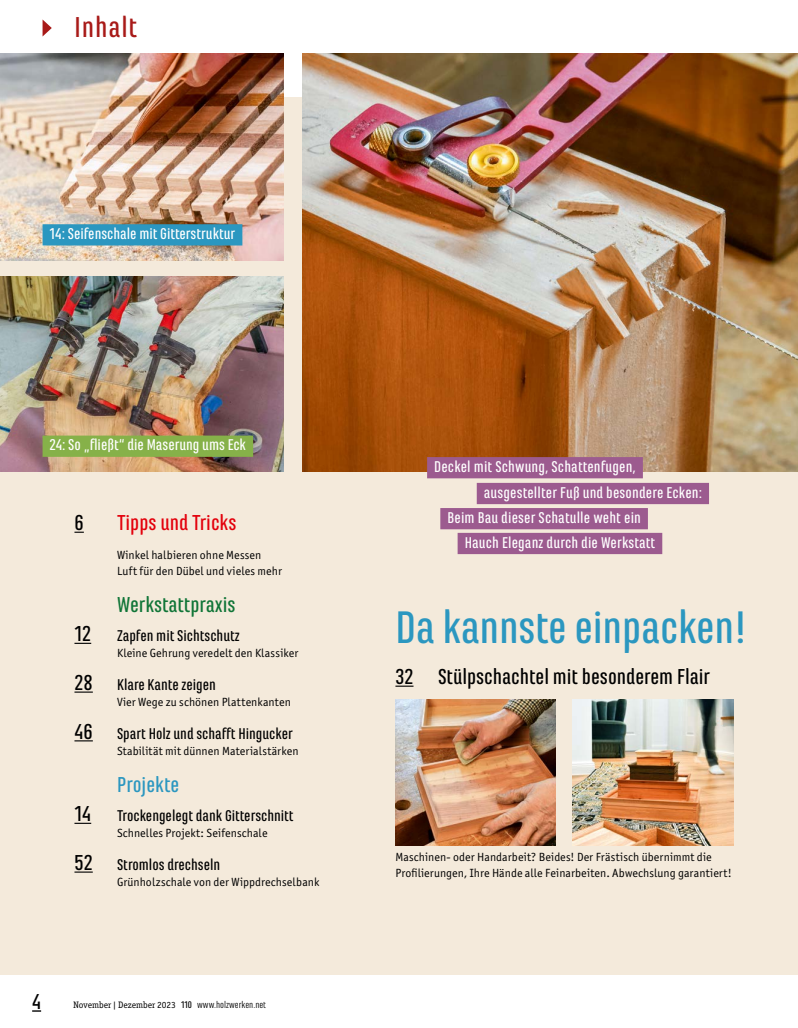
<style>
.page{position:relative;width:798px;height:1028px;background:#fff}
.page>*{position:absolute;margin:0;border:0;box-sizing:border-box;transform-origin:0 0}
.t1{font:500 47.5px "Marianina FY";letter-spacing:-.005em;color:#2b97c0}
.t2{font:500 30px "Marianina FY";letter-spacing:.03em;color:#a81a18}
.t3{font:500 22.5px "Marianina FY";color:#000}
.t4{font:500 22.5px "Marianina FY";color:#107537}
.t5{font:500 22.5px "Marianina FY";color:#e3000b}
.t6{font:500 22.5px "Marianina FY";color:#2b97c0}
.t7{font:500 16.25px "Marianina FY";letter-spacing:.01em;color:#fff}
.t8{font:500 16.25px "Marianina FY";color:#000}
.t9{font:11.88px/16.2px "Officina Sans ITC Pro";letter-spacing:.01em;color:#000}
.t10{font:9.38px "Officina Serif ITC Pro";color:#000}
.s1{font-size:22.5px}
.s2{font-family:"Marianina FY";font-weight:500;font-size:10px}
.s3{font-family:"Marianina FY";font-size:10px}
</style>
<div class="page">
<svg style="left:43px;top:20px;width:9px;height:16px"></svg>
<div style="left:0;top:98px;width:797px;height:877px;background:#f4eadb"></div>
<svg style="left:395px;top:685px;width:18px;height:1px"></svg>
<svg style="left:74px;top:531px;width:10px;height:2px"></svg>
<svg style="left:74px;top:643px;width:17px;height:1px"></svg>
<svg style="left:74px;top:691px;width:19px;height:1px"></svg>
<svg style="left:74px;top:740px;width:19px;height:1px"></svg>
<svg style="left:74px;top:822px;width:17px;height:2px"></svg>
<svg style="left:74px;top:871px;width:19px;height:1px"></svg>
<img style="left:302px;top:53px;width:495px;height:418px">
<img style="left:0;top:53px;width:283px;height:207px">
<img style="left:0;top:276px;width:283px;height:195px">
<div style="left:43px;top:224px;width:199px;height:21px;background:#2b97c0"></div>
<div style="left:43px;top:435px;width:210px;height:22px;background:#86b149"></div>
<img style="left:395px;top:699px;width:160px;height:146px">
<img style="left:572px;top:699px;width:161px;height:146px">
<div style="left:476px;top:483px;width:232px;height:21px;background:#9c5b8f"></div>
<div style="left:440px;top:508px;width:207px;height:21px;background:#9c5b8f"></div>
<div style="left:457px;top:533px;width:205px;height:21px;background:#9c5b8f"></div>
<div style="left:427px;top:457px;width:215px;height:21px;background:#9c5b8f"></div>
<h2 class="t2" style="left:74px;top:11px;width:64px">Inhalt</h2>
<h3 class="t7" style="left:50px;top:225px;width:187px">14: Seifenschale mit Gitterstruktur</h3>
<h3 class="t7" style="left:50px;top:436px;width:198px">24: So „fließt“ die Maserung ums Eck</h3>
<h3 class="t3" style="left:74px;top:510px;width:11px">6</h3>
<h3 class="t5" style="left:117px;top:510px;width:121px">Tipps und Tricks</h3>
<p class="t9" style="left:117px;top:546px;width:166px">Winkel halbieren ohne Messen<br>Luft für den Dübel und vieles mehr</p>
<h3 class="t4" style="left:117px;top:592px;width:120px">Werkstattpraxis</h3>
<h3 class="t8" style="left:74px;top:627px;width:167px"><span class="s1">12</span> Zapfen mit Sichtschutz</h3>
<p class="t9" style="left:117px;top:645px;width:183px">Kleine Gehrung veredelt den Klassiker</p>
<h3 class="t8" style="left:74px;top:675px;width:143px"><span class="s1">28</span> Klare Kante zeigen</h3>
<p class="t9" style="left:117px;top:694px;width:175px">Vier Wege zu schönen Plattenkanten</p>
<h3 class="t8" style="left:74px;top:724px;width:220px"><span class="s1">46</span> Spart Holz und schafft Hingucker</h3>
<p class="t9" style="left:117px;top:742px;width:183px">Stabilität mit dünnen Materialstärken</p>
<h3 class="t6" style="left:117px;top:772px;width:64px">Projekte</h3>
<h3 class="t8" style="left:74px;top:806px;width:220px"><span class="s1">14</span> Trockengelegt dank Gitterschnitt</h3>
<p class="t9" style="left:117px;top:825px;width:152px">Schnelles Projekt: Seifenschale</p>
<h3 class="t8" style="left:74px;top:855px;width:147px"><span class="s1">52</span> Stromlos drechseln</h3>
<p class="t9" style="left:117px;top:874px;width:204px">Grünholzschale von der Wippdrechselbank</p>
<h3 class="t3" style="left:32px;top:988px;width:10px">4</h3>
<p class="t10" style="left:74px;top:999px;width:194px">November | Dezember 2023 <span class="s2">110</span> <span class="s3">www.holzwerken.net</span></p>
<h3 class="t7" style="left:434px;top:458px;width:203px">Deckel mit Schwung, Schattenfugen,</h3>
<h3 class="t7" style="left:483px;top:483px;width:220px">ausgestellter Fuß und besondere Ecken:</h3>
<h3 class="t7" style="left:447px;top:508px;width:195px">Beim Bau dieser Schatulle weht ein</h3>
<h3 class="t7" style="left:464px;top:533px;width:192px">Hauch Eleganz durch die Werkstatt</h3>
<h1 class="t1" style="left:395px;top:601px;width:353px">Da kannste einpacken!</h1>
<h3 class="t3" style="left:395px;top:664px;width:316px">32 Stülpschachtel mit besonderem Flair</h3>
<p class="t9" style="left:395px;top:848px;width:337px">Maschinen- oder Handarbeit? Beides! Der Frästisch übernimmt die<br>Profilierungen, Ihre Hände alle Feinarbeiten. Abwechslung garantiert!</p>
</div>
